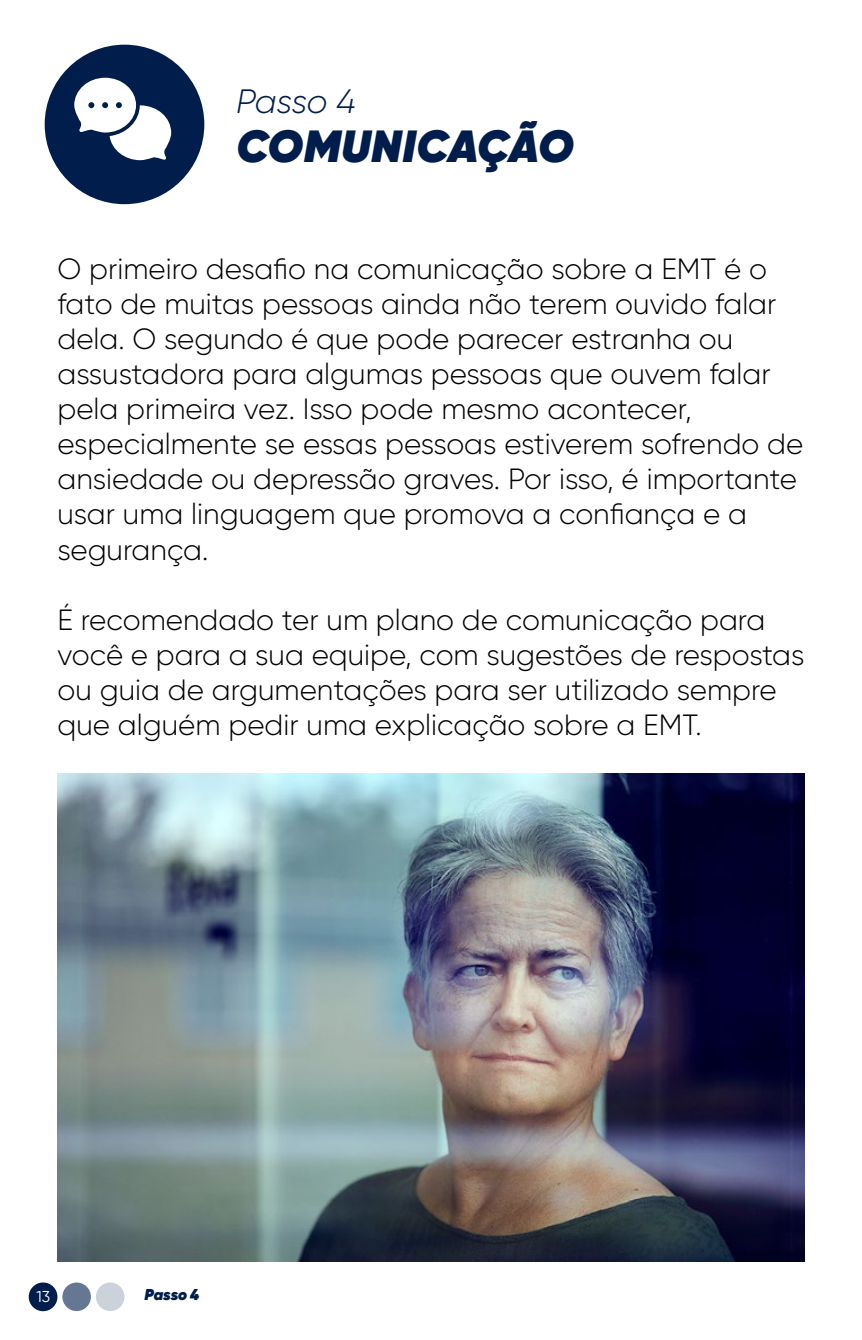
<style>
.page{position:relative;width:862px;height:1340px;background:#fff}
.page>*{position:absolute;margin:0;border:0;box-sizing:border-box;transform-origin:0 0}
.t1{font:italic 800 45px "Gilroy";color:#001d4b}
.t2{font:italic 300 33.75px "Gilroy";letter-spacing:-.025em;color:#001d4b}
.t3{font:300 29.25px/35.1px "Gilroy";color:#000}
.t4{font:italic 800 15.75px "Gilroy";letter-spacing:-.01em;color:#001d4b}
.t5{font:15.75px "Gilroy";color:#fff}
</style>
<div class="page">
<img style="left:57px;top:773px;width:747px;height:488px">
<div style="left:45px;top:45px;width:159px;height:159px;background:#001d4b;border-radius:50%"></div>
<svg style="left:74px;top:78px;width:97px;height:82px"></svg>
<div style="left:29px;top:1282px;width:28px;height:29px;background:#001d4b;border-radius:50%"></div>
<div style="left:62px;top:1282px;width:29px;height:28px;background:#667793;border-radius:50%"></div>
<div style="left:96px;top:1282px;width:28px;height:28px;background:#ccd2db;border-radius:50%"></div>
<p class="t2" style="left:236px;top:86px;width:121px">Passo 4</p>
<h1 class="t1" style="left:236px;top:120px;width:338px">COMUNICAÇÃO</h1>
<p class="t3" style="left:57px;top:251px;width:747px">O primeiro desafio na comunicação sobre a EMT é o fato de muitas pessoas ainda não terem ouvido falar dela. O segundo é que pode parecer estranha ou assustadora para algumas pessoas que ouvem falar pela primeira vez. Isso pode mesmo acontecer, especialmente se essas pessoas estiverem sofrendo de ansiedade ou depressão graves. Por isso, é importante usar uma linguagem que promova a confiança e a segurança.</p>
<p class="t3" style="left:57px;top:602px;width:748px">É recomendado ter um plano de comunicação para você e para a sua equipe, com sugestões de respostas ou guia de argumentações para ser utilizado sempre que alguém pedir uma explicação sobre a EMT.</p>
<p class="t5" style="left:36px;top:1288px;width:15px">13</p>
<p class="t4" style="left:144px;top:1285px;width:56px">Passo 4</p>
</div>
